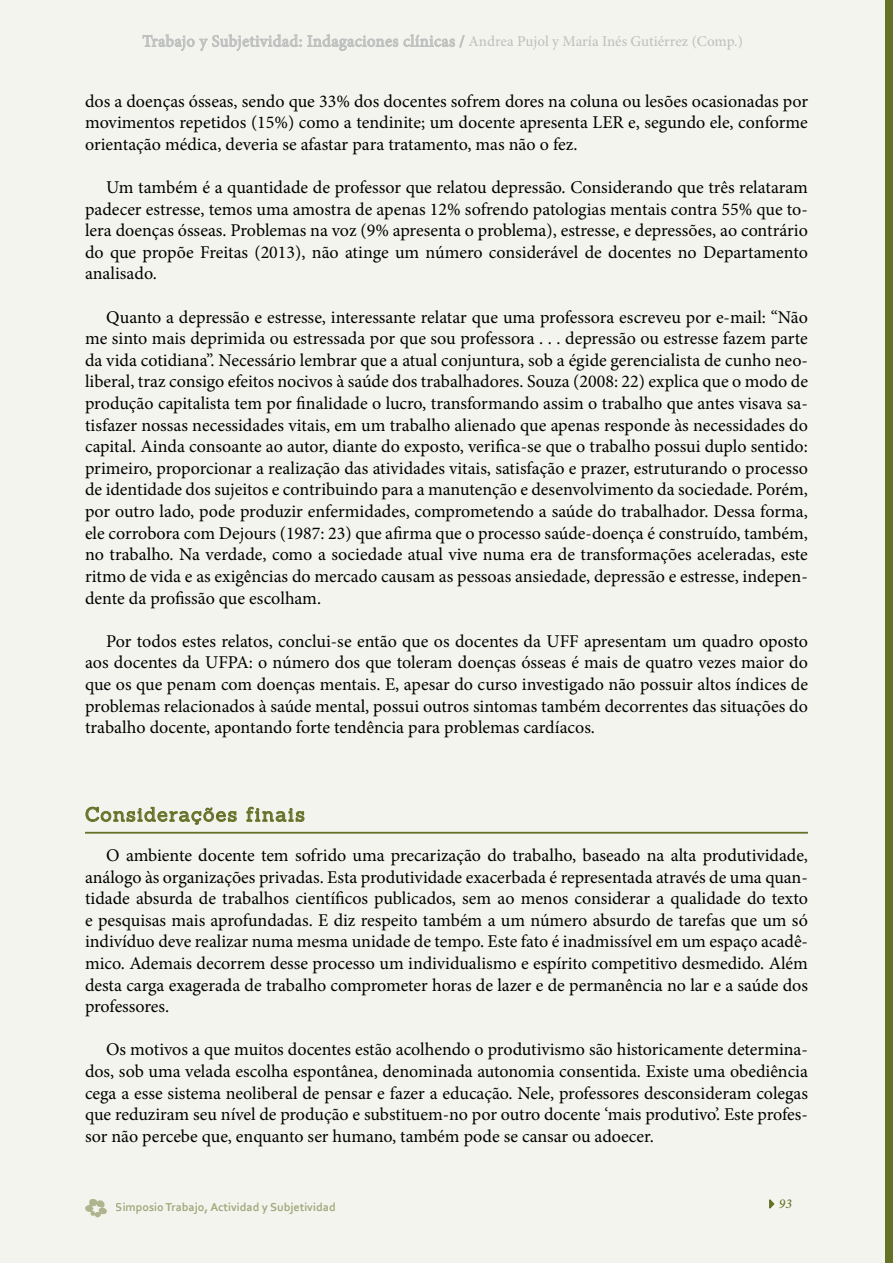
<style>
.page{position:relative;width:893px;height:1263px;background:#f3f4ee}
.page>*{position:absolute;margin:0;border:0;box-sizing:border-box;transform-origin:0 0}
.t1{font:19.5px "Sanchez";letter-spacing:.07em;color:#667026}
.t2{font:18px/21.6px "Minion Pro";color:#000;text-align:justify}
.t3{font:italic 500 13.5px "Minion Pro";color:#667026}
.t4{font:700 12px "Corbel";color:#667026}
</style>
<div class="page">
<svg style="left:142px;top:34px;width:323px;height:17px"></svg>
<svg style="left:769px;top:1199px;width:6px;height:10px"></svg>
<div style="left:885px;top:0;width:8px;height:1263px;background:#667026"></div>
<svg style="left:85px;top:1199px;width:22px;height:19px"></svg>
<hr style="left:85px;top:832px;width:723px;height:2px;background:#667026">
<svg style="left:86px;top:807px;width:151px;height:18px"></svg>
<svg style="left:247px;top:807px;width:57px;height:15px"></svg>
<p class="t2" style="left:85px;top:90px;width:724px">dos a doenças ósseas, sendo que 33% dos docentes sofrem dores na coluna ou lesões ocasionadas por movimentos repetidos (15%) como a tendinite; um docente apresenta LER e, segundo ele, conforme orientação médica, deveria se afastar para tratamento, mas não o fez.</p>
<p class="t2" style="left:85px;top:177px;width:724px;text-indent:21px">Um também é a quantidade de professor que relatou depressão. Considerando que três relataram padecer estresse, temos uma amostra de apenas 12% sofrendo patologias mentais contra 55% que to&shy;lera doenças ósseas. Problemas na voz (9% apresenta o problema), estresse, e depressões, ao contrário do que propõe Freitas (2013), não atinge um número considerável de docentes no Departamento analisado.</p>
<p class="t2" style="left:85px;top:306px;width:724px;text-indent:21px">Quanto a depressão e estresse, interessante relatar que uma professora escreveu por e-mail: “Não me sinto mais deprimida ou estressada por que sou professora . . . depressão ou estresse fazem parte da vida cotidiana”. Necessário lembrar que a atual conjuntura, sob a égide gerencialista de cunho neo&shy;liberal, traz consigo efeitos nocivos à saúde dos trabalhadores. Souza (2008: 22) explica que o modo de produção capitalista tem por finalidade o lucro, transformando assim o trabalho que antes visava sa&shy;tisfazer nossas necessidades vitais, em um trabalho alienado que apenas responde às necessidades do capital. Ainda consoante ao autor, diante do exposto, verifica-se que o trabalho possui duplo sentido: primeiro, proporcionar a realização das atividades vitais, satisfação e prazer, estruturando o processo de identidade dos sujeitos e contribuindo para a manutenção e desenvolvimento da sociedade. Porém, por outro lado, pode produzir enfermidades, comprometendo a saúde do trabalhador. Dessa forma, ele corrobora com Dejours (1987: 23) que afirma que o processo saúde-doença é construído, também, no trabalho. Na verdade, como a sociedade atual vive numa era de transformações aceleradas, este ritmo de vida e as exigências do mercado causam as pessoas ansiedade, depressão e estresse, indepen&shy;dente da profissão que escolham.</p>
<p class="t2" style="left:85px;top:630px;width:724px;text-indent:21px">Por todos estes relatos, conclui-se então que os docentes da UFF apresentam um quadro oposto aos docentes da UFPA: o número dos que toleram doenças ósseas é mais de quatro vezes maior do que os que penam com doenças mentais. E, apesar do curso investigado não possuir altos índices de problemas relacionados à saúde mental, possui outros sintomas também decorrentes das situações do trabalho docente, apontando forte tendência para problemas cardíacos.</p>
<p class="t1" style="left:85px;top:802px;width:221px">Considerações finais</p>
<p class="t2" style="left:85px;top:844px;width:724px;text-indent:21px">O ambiente docente tem sofrido uma precarização do trabalho, baseado na alta produtividade, análogo às organizações privadas. Esta produtividade exacerbada é representada através de uma quan&shy;tidade absurda de trabalhos científicos publicados, sem ao menos considerar a qualidade do texto e pesquisas mais aprofundadas. E diz respeito também a um número absurdo de tarefas que um só indivíduo deve realizar numa mesma unidade de tempo. Este fato é inadmissível em um espaço acadê&shy;mico. Ademais decorrem desse processo um individualismo e espírito competitivo desmedido. Além desta carga exagerada de trabalho comprometer horas de lazer e de permanência no lar e a saúde dos professores.</p>
<p class="t2" style="left:85px;top:1039px;width:724px;text-indent:21px">Os motivos a que muitos docentes estão acolhendo o produtivismo são historicamente determina&shy;dos, sob uma velada escolha espontânea, denominada autonomia consentida. Existe uma obediência cega a esse sistema neoliberal de pensar e fazer a educação. Nele, professores desconsideram colegas que reduziram seu nível de produção e substituem-no por outro docente ‘mais produtivo’. Este profes&shy;sor não percebe que, enquanto ser humano, também pode se cansar ou adoecer.</p>
<p class="t4" style="left:116px;top:1199px;width:222px">Simposio Trabajo, Actividad y Subjetividad</p>
<p class="t3" style="left:779px;top:1195px;width:15px">93</p>
</div>
